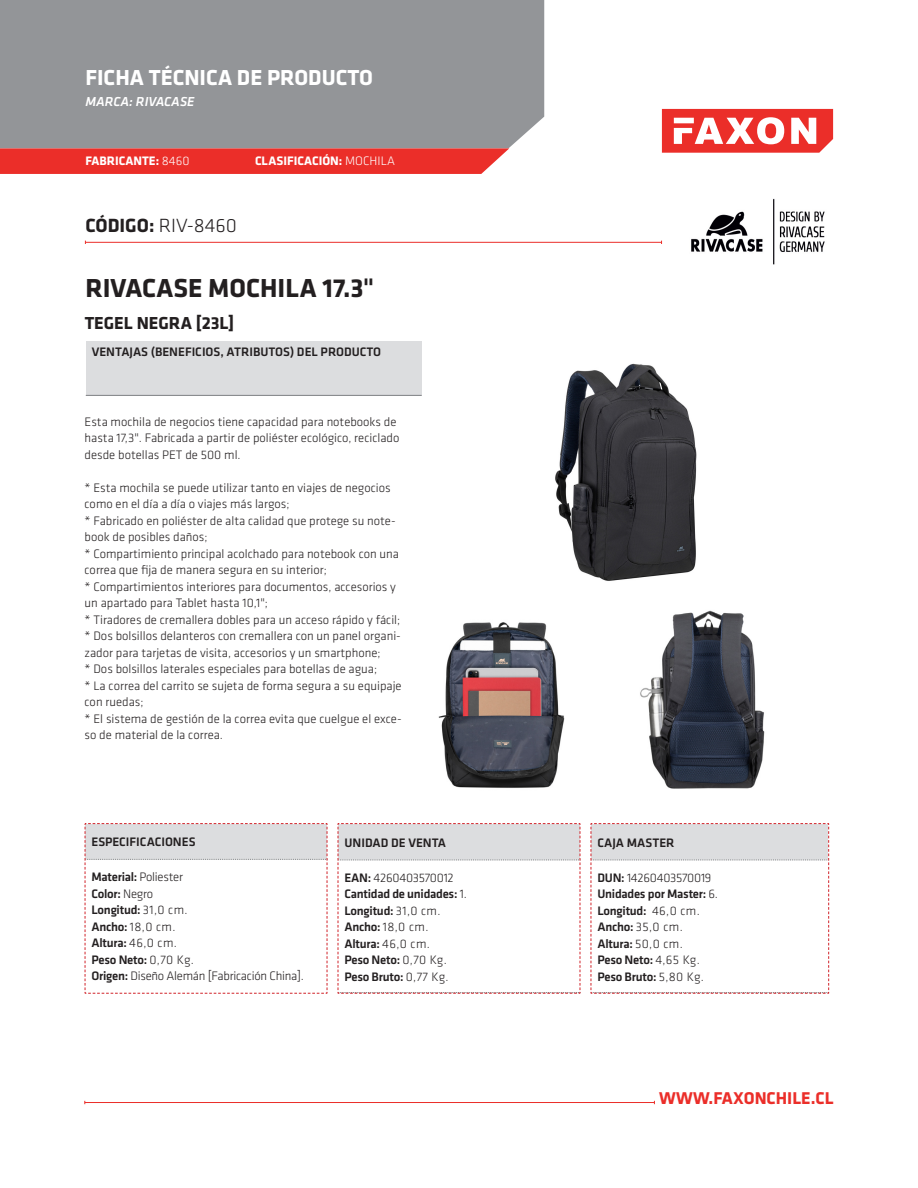
<style>
.page{position:relative;width:918px;height:1188px;background:#fff}
.page>*{position:absolute;margin:0;border:0;box-sizing:border-box;transform-origin:0 0}
.t1{font:700 27px "Klavika";color:#231f20}
.t2{font:700 22.5px "Klavika";color:#fff}
.t3{font:300 19.8px "Klavika";color:#231f20}
.t4{font:700 18px "Klavika";color:#231f20}
.t5{font:700 17.7px "Klavika";color:#eb2e29}
.t6{font:italic 500 13.5px "Klavika";color:#fff}
.t7{font:300 12.75px/16.5px "Klavika";color:#231f20}
.t8{font:500 12.75px "Klavika";letter-spacing:-.02em;color:#231f20}
.t9{font:500 12.75px "Klavika";color:#231f20}
.t10{font:300 12.75px "Klavika";letter-spacing:-.02em;color:#231f20}
.t11{font:700 12.75px "Klavika";color:#fff}
.s1{font-weight:300}
.s2{font-weight:700}
.s3{font-weight:500}
</style>
<div class="page">
<svg style="left:662px;top:109px;width:171px;height:44px"></svg>
<hr style="left:85px;top:242px;width:577px;height:1px;background:#eb2e29">
<div style="left:0;top:0;width:544px;height:148px;background:#939598"></div>
<svg style="left:84px;top:823px;width:244px;height:171px"></svg>
<svg style="left:337px;top:823px;width:244px;height:171px"></svg>
<svg style="left:590px;top:823px;width:240px;height:171px"></svg>
<svg style="left:0;top:148px;width:509px;height:26px;background:#eb3631"></svg>
<div style="left:86px;top:341px;width:336px;height:54px;background:#dcdddf"></div>
<hr style="left:86px;top:395px;width:336px;height:1px;background:#808285">
<hr style="left:85px;top:1102px;width:569px;height:1px;background:#eb2e29">
<img style="left:691px;top:198px;width:134px;height:67px">
<img style="left:555px;top:363px;width:142px;height:218px">
<img style="left:438px;top:622px;width:127px;height:166px">
<img style="left:640px;top:610px;width:125px;height:179px">
<p class="t2" style="left:85px;top:65px;width:289px">FICHA TÉCNICA DE PRODUCTO</p>
<p class="t6" style="left:85px;top:94px;width:110px">MARCA: RIVACASE</p>
<p class="t11" style="left:86px;top:154px;width:106px">FABRICANTE: <span class="s1">8460</span></p>
<p class="t11" style="left:255px;top:154px;width:141px">CLASIFICACIÓN: <span class="s1">MOCHILA</span></p>
<p class="t3" style="left:85px;top:215px;width:153px"><span class="s2">CÓDIGO:</span> RIV-8460</p>
<p class="t1" style="left:85px;top:274px;width:290px">RIVACASE MOCHILA 17.3"</p>
<p class="t4" style="left:85px;top:313px;width:151px">TEGEL NEGRA [23L]</p>
<p class="t9" style="left:92px;top:345px;width:291px">VENTAJAS (BENEFICIOS, ATRIBUTOS) DEL PRODUCTO</p>
<p class="t7" style="left:85px;top:413px;width:316px">Esta mochila de negocios tiene capacidad para notebooks de hasta 17,3". Fabricada a partir de poliéster ecológico, reciclado desde botellas PET de 500 ml.</p>
<p class="t7" style="left:85px;top:479px;width:308px">* Esta mochila se puede utilizar tanto en viajes de negocios como en el día a día o viajes más largos;</p>
<p class="t7" style="left:85px;top:512px;width:313px">* Fabricado en poliéster de alta calidad que protege su note&shy;book de posibles daños;</p>
<p class="t7" style="left:85px;top:545px;width:316px">* Compartimiento principal acolchado para notebook con una correa que fija de manera segura en su interior;</p>
<p class="t7" style="left:85px;top:578px;width:313px">* Compartimientos interiores para documentos, accesorios y un apartado para Tablet hasta 10,1";</p>
<p class="t7" style="left:85px;top:611px;width:317px">* Tiradores de cremallera dobles para un acceso rápido y fácil;</p>
<p class="t7" style="left:85px;top:628px;width:318px">* Dos bolsillos delanteros con cremallera con un panel organi&shy;zador para tarjetas de visita, accesorios y un smartphone;</p>
<p class="t7" style="left:85px;top:661px;width:294px">* Dos bolsillos laterales especiales para botellas de agua;</p>
<p class="t7" style="left:85px;top:677px;width:319px">* La correa del carrito se sujeta de forma segura a su equipaje con ruedas;</p>
<p class="t7" style="left:85px;top:710px;width:319px">* El sistema de gestión de la correa evita que cuelgue el exce&shy;so de material de la correa.</p>
<p class="t9" style="left:91px;top:835px;width:106px">ESPECIFICACIONES</p>
<p class="t8" style="left:91px;top:870px;width:93px">Material: <span class="s1">Poliester</span></p>
<p class="t8" style="left:91px;top:887px;width:63px">Color: <span class="s1">Negro</span></p>
<p class="t8" style="left:91px;top:903px;width:98px">Longitud: <span class="s1">31,0 cm.</span></p>
<p class="t7" style="left:91px;top:919px;width:85px"><span class="s3">Ancho:</span> 18,0 cm.</p>
<p class="t8" style="left:91px;top:936px;width:87px">Altura: <span class="s1">46,0 cm.</span></p>
<p class="t8" style="left:91px;top:953px;width:104px">Peso Neto: <span class="s1">0,70 Kg.</span></p>
<p class="t10" style="left:91px;top:969px;width:214px"><span class="s3">Origen:</span> Diseño Alemán [Fabricación China].</p>
<p class="t9" style="left:344px;top:836px;width:103px">UNIDAD DE VENTA</p>
<p class="t10" style="left:344px;top:870px;width:111px"><span class="s3">EAN:</span> 4260403570012</p>
<p class="t8" style="left:344px;top:887px;width:124px">Cantidad de unidades: <span class="s1">1.</span></p>
<p class="t8" style="left:344px;top:903px;width:98px">Longitud: <span class="s1">31,0 cm.</span></p>
<p class="t7" style="left:344px;top:919px;width:85px"><span class="s3">Ancho:</span> 18,0 cm.</p>
<p class="t8" style="left:344px;top:936px;width:87px">Altura: <span class="s1">46,0 cm.</span></p>
<p class="t8" style="left:344px;top:953px;width:104px">Peso Neto: <span class="s1">0,70 Kg.</span></p>
<p class="t8" style="left:344px;top:969px;width:106px">Peso Bruto: <span class="s1">0,77 Kg.</span></p>
<p class="t9" style="left:597px;top:836px;width:79px">CAJA MASTER</p>
<p class="t10" style="left:597px;top:870px;width:116px"><span class="s3">DUN:</span> 14260403570019</p>
<p class="t8" style="left:597px;top:887px;width:122px">Unidades por Master: <span class="s1">6.</span></p>
<p class="t8" style="left:597px;top:903px;width:104px">Longitud: <span class="s1">46,0 cm.</span></p>
<p class="t7" style="left:597px;top:919px;width:87px"><span class="s3">Ancho:</span> 35,0 cm.</p>
<p class="t8" style="left:597px;top:936px;width:87px">Altura: <span class="s1">50,0 cm.</span></p>
<p class="t8" style="left:597px;top:953px;width:104px">Peso Neto: <span class="s1">4,65 Kg.</span></p>
<p class="t8" style="left:597px;top:969px;width:108px">Peso Bruto: <span class="s1">5,80 Kg.</span></p>
<p class="t5" style="left:659px;top:1088px;width:176px">WWW.FAXONCHILE.CL</p>
</div>
